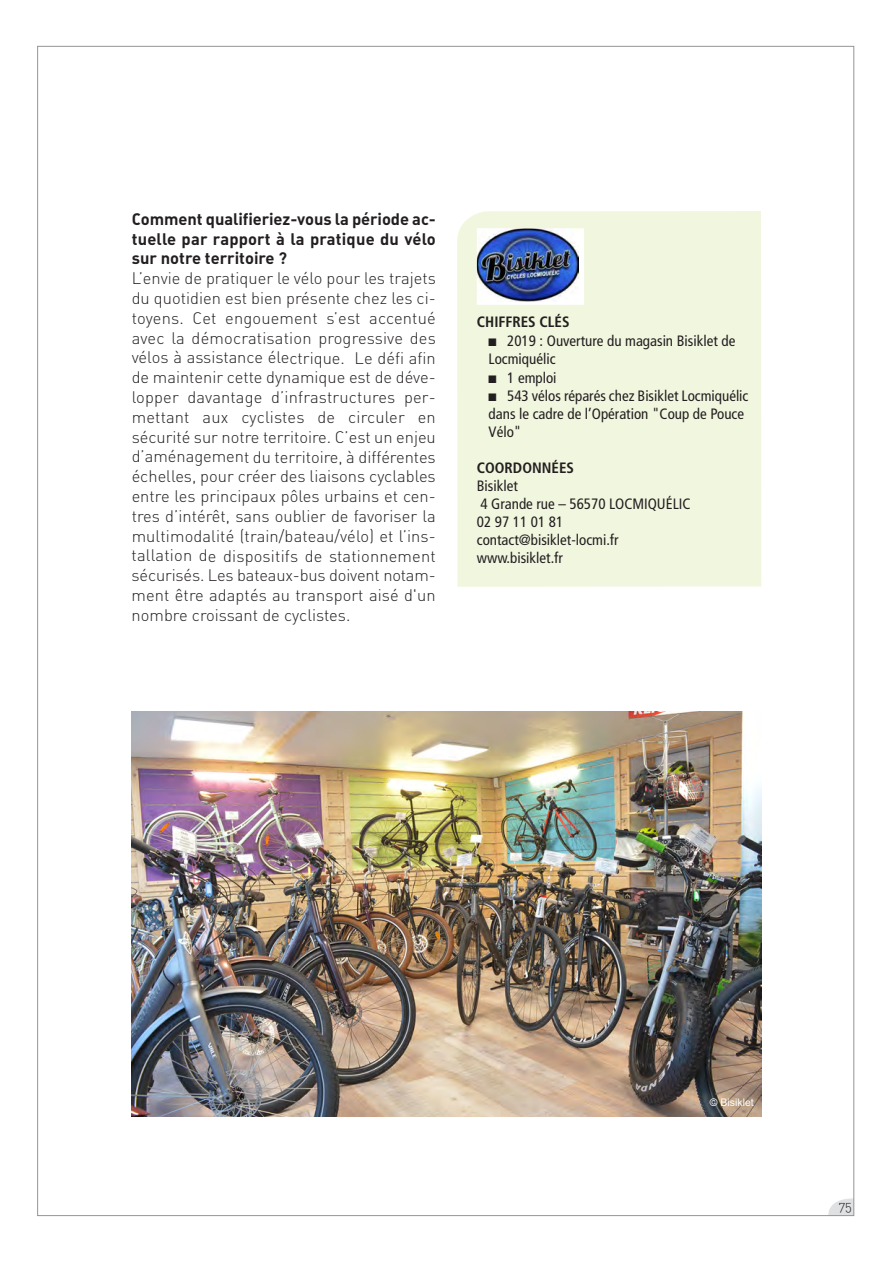
<style>
.page{position:relative;width:893px;height:1263px;background:#fff}
.page>*{position:absolute;margin:0;border:0;box-sizing:border-box;transform-origin:0 0}
.t1{font:16.5px/19.8px "DIN Light Alternate";color:#231f20;text-align:justify}
.t2{font:16.5px/19.8px "DIN Bold Alternate";letter-spacing:.005em;color:#231f20;text-align:justify}
.t3{font:condensed 15px/18.1px "Frutiger";color:#231f20}
.t4{font:700 condensed 15px "Frutiger";color:#231f20}
.t5{font:13.5px "DIN Light Alternate";color:#231f20}
.t6{font:10.5px "Arial";color:#fff}
.s1{font-weight:700}
.s2{font-family:"Monotype Sorts";font-stretch:normal;font-size:10.5px}
</style>
<div class="page">
<img style="left:132px;top:711px;width:629px;height:405px">
<svg style="left:828px;top:1198px;width:24px;height:16px"></svg>
<div style="left:457px;top:211px;width:304px;height:376px;background:#f1f6df"></div>
<div style="left:477px;top:228px;width:107px;height:77px;background:#fff"></div>
<img style="left:477px;top:228px;width:102px;height:73px">
<p class="t2" style="left:132px;top:211px;width:306px">Comment qualifieriez-vous la période ac&shy;tuelle par rapport à la pratique du vélo sur notre territoire ?</p>
<p class="t1" style="left:132px;top:270px;width:306px">L’envie de pratiquer le vélo pour les trajets du quotidien est bien présente chez les ci&shy;toyens. Cet engouement s’est accentué avec la démocratisation progressive des vélos à assistance électrique. Le défi afin de maintenir cette dynamique est de déve&shy;lopper davantage d’infrastructures per&shy;mettant aux cyclistes de circuler en sécurité sur notre territoire. C’est un enjeu d’aménagement du territoire, à différentes échelles, pour créer des liaisons cyclables entre les principaux pôles urbains et cen&shy;tres d’intérêt, sans oublier de favoriser la multimodalité (train/bateau/vélo) et l’ins&shy;tallation de dispositifs de stationnement sécurisés. Les bateaux-bus doivent notam&shy;ment être adaptés au transport aisé d'un nombre croissant de cyclistes.</p>
<p class="t3" style="left:489px;top:314px;width:261px;text-indent:-12px"><span class="s1">CHIFFRES CLÉS<br></span><span class="s2">N</span> 2019 : Ouverture du magasin Bisiklet de<br>Locmiquélic<br><span class="s2">N</span> 1 emploi<br><span class="s2">N</span> 543 vélos réparés chez Bisiklet Locmiquélic dans le cadre de l’Opération "Coup de Pouce<br>Vélo"</p>
<p class="t4" style="left:477px;top:461px;width:99px">COORDONNÉES</p>
<p class="t3" style="left:477px;top:477px;width:215px">Bisiklet<br>4 Grande rue – 56570 LOCMIQUÉLIC<br>02 97 11 01 81 contact@bisiklet-locmi.fr www.bisiklet.fr</p>
<p class="t6" style="left:710px;top:1099px;width:45px">© Bisiklet</p>
<p class="t5" style="left:839px;top:1201px;width:15px">75</p>
</div>
